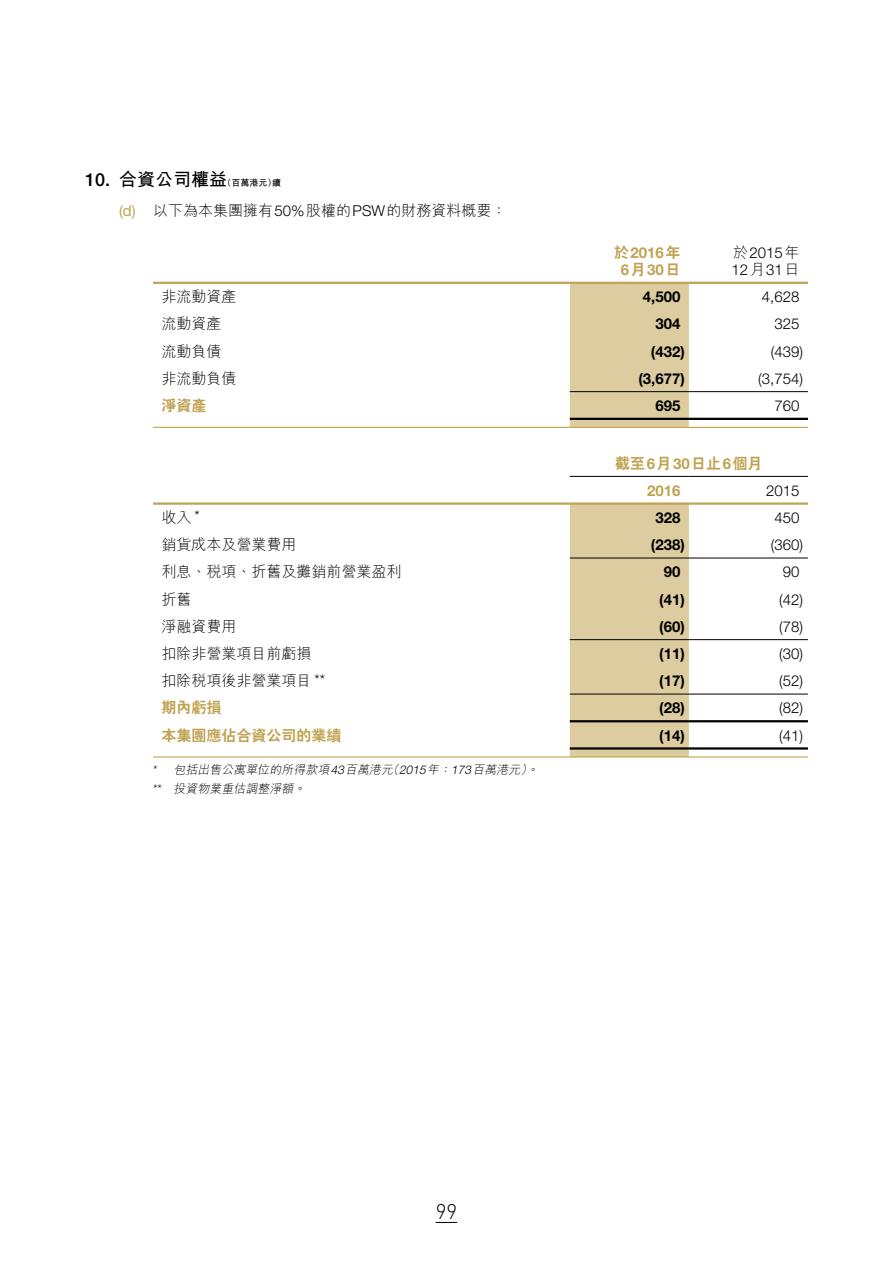
<style>
.page{position:relative;width:893px;height:1263px;background:#fff}
.page>*{position:absolute;margin:0;border:0;box-sizing:border-box;transform-origin:0 0}
.t1{font:300 21px "DIN";color:#000}
.t2{font:300 15px "M Hei HK";color:#000}
.t3{font:300 15px/16.5px "Helvetica Neue";color:#000}
.t4{font:700 15px "Helvetica Neue";color:#000}
.t5{font:800 15px "C Hei 2 HK";color:#c0a353}
.t6{font:700 15px/16.5px "Helvetica Neue";color:#c0a353;text-align:center}
.t7{font:italic 300 12px/19.2px "M Hei HK";color:#000}
.t8{font:700 9px "M Hei HK";color:#000}
.s1{font-family:"Helvetica Neue";font-weight:500;font-size:18px}
.s2{font-size:18px}
.s3{font-family:"Helvetica Neue";font-weight:400;color:#c0a353}
.s4{font-family:"Helvetica Neue"}
.s5{font-family:"C Hei 2 HK";font-weight:800}
.s6{font-family:"M Hei HK"}
.s7{font-family:"Helvetica Neue";font-weight:700}
</style>
<div class="page">
<div style="left:570px;top:284px;width:119px;height:143px;background:#dccca0"></div>
<hr style="left:153px;top:282px;width:417px;height:2px;background:#c0a353">
<hr style="left:570px;top:282px;width:119px;height:2px;background:#c0a353">
<hr style="left:689px;top:282px;width:119px;height:2px;background:#c0a353">
<hr style="left:153px;top:427px;width:417px;height:1px;background:#c0a353">
<hr style="left:570px;top:427px;width:119px;height:1px;background:#c0a353">
<hr style="left:689px;top:427px;width:119px;height:1px;background:#c0a353">
<hr style="left:570px;top:391px;width:119px;height:1px;background:#000">
<hr style="left:689px;top:391px;width:119px;height:1px;background:#000">
<hr style="left:570px;top:418px;width:119px;height:2px;background:#000">
<hr style="left:689px;top:418px;width:119px;height:2px;background:#000">
<div style="left:570px;top:505px;width:119px;height:251px;background:#dccca0"></div>
<hr style="left:153px;top:502px;width:417px;height:3px;background:#c0a353">
<hr style="left:570px;top:502px;width:119px;height:3px;background:#c0a353">
<hr style="left:689px;top:502px;width:119px;height:3px;background:#c0a353">
<hr style="left:570px;top:476px;width:119px;height:1px;background:#000">
<hr style="left:689px;top:476px;width:119px;height:1px;background:#000">
<hr style="left:153px;top:756px;width:417px;height:1px;background:#c0a353">
<hr style="left:570px;top:756px;width:119px;height:1px;background:#c0a353">
<hr style="left:689px;top:756px;width:119px;height:1px;background:#c0a353">
<hr style="left:570px;top:558px;width:119px;height:1px;background:#000">
<hr style="left:689px;top:558px;width:119px;height:1px;background:#000">
<hr style="left:570px;top:639px;width:119px;height:1px;background:#000">
<hr style="left:689px;top:639px;width:119px;height:1px;background:#000">
<hr style="left:570px;top:694px;width:119px;height:1px;background:#000">
<hr style="left:689px;top:694px;width:119px;height:1px;background:#000">
<hr style="left:570px;top:720px;width:119px;height:2px;background:#000">
<hr style="left:689px;top:720px;width:119px;height:2px;background:#000">
<hr style="left:570px;top:747px;width:119px;height:3px;background:#000">
<hr style="left:689px;top:747px;width:119px;height:3px;background:#000">
<svg style="left:436px;top:1222px;width:21px;height:1px"></svg>
<p class="t8" style="left:85px;top:177px;width:198px"><span class="s1">10.</span> <span class="s2">合資公司權益</span>（百萬港元）續</p>
<p class="t2" style="left:119px;top:200px;width:389px"><span class="s3">(d)</span> 以下為本集團擁有<span class="s4">50%</span>股權的<span class="s4">PSW</span>的財務資料概要：</p>
<p class="t6" style="left:614px;top:244px;width:68px"><span class="s5">於</span>2016<span class="s5">年<br></span>6<span class="s5">月</span>30<span class="s5">日</span></p>
<p class="t3" style="left:732px;top:245px;width:69px"><span class="s6">於</span>2015<span class="s6">年<br></span>12<span class="s6">月</span>31<span class="s6">日</span></p>
<p class="t2" style="left:162px;top:286px;width:76px">非流動資產</p>
<p class="t4" style="left:643px;top:288px;width:39px">4,500</p>
<p class="t3" style="left:762px;top:288px;width:39px">4,628</p>
<p class="t2" style="left:162px;top:313px;width:61px">流動資產</p>
<p class="t4" style="left:655px;top:315px;width:27px">304</p>
<p class="t3" style="left:774px;top:315px;width:27px">325</p>
<p class="t2" style="left:162px;top:341px;width:61px">流動負債</p>
<p class="t4" style="left:651px;top:342px;width:35px">(432)</p>
<p class="t3" style="left:771px;top:343px;width:34px">(439)</p>
<p class="t2" style="left:162px;top:368px;width:76px">非流動負債</p>
<p class="t4" style="left:638px;top:369px;width:48px">(3,677)</p>
<p class="t3" style="left:758px;top:370px;width:46px">(3,754)</p>
<p class="t5" style="left:162px;top:395px;width:46px">淨資產</p>
<p class="t4" style="left:655px;top:396px;width:27px">695</p>
<p class="t3" style="left:774px;top:397px;width:27px">760</p>
<p class="t5" style="left:615px;top:453px;width:149px">截至<span class="s7">6</span>月<span class="s7">30</span>日止<span class="s7">6</span>個月</p>
<p class="t6" style="left:647px;top:482px;width:35px">2016</p>
<p class="t3" style="left:766px;top:482px;width:35px">2015</p>
<p class="t2" style="left:162px;top:507px;width:40px">收入<span class="s4">*</span></p>
<p class="t4" style="left:655px;top:508px;width:27px">328</p>
<p class="t3" style="left:774px;top:509px;width:27px">450</p>
<p class="t2" style="left:162px;top:534px;width:136px">銷貨成本及營業費用</p>
<p class="t4" style="left:651px;top:535px;width:35px">(238)</p>
<p class="t3" style="left:771px;top:536px;width:34px">(360)</p>
<p class="t2" style="left:162px;top:561px;width:241px">利息、稅項、折舊及攤銷前營業盈利</p>
<p class="t4" style="left:664px;top:563px;width:18px">90</p>
<p class="t3" style="left:783px;top:563px;width:18px">90</p>
<p class="t2" style="left:162px;top:588px;width:31px">折舊</p>
<p class="t4" style="left:659px;top:590px;width:27px">(41)</p>
<p class="t3" style="left:779px;top:591px;width:25px">(42)</p>
<p class="t2" style="left:162px;top:616px;width:76px">淨融資費用</p>
<p class="t4" style="left:659px;top:617px;width:27px">(60)</p>
<p class="t3" style="left:779px;top:618px;width:25px">(78)</p>
<p class="t2" style="left:162px;top:643px;width:151px">扣除非營業項目前虧損</p>
<p class="t4" style="left:659px;top:644px;width:27px">(11)</p>
<p class="t3" style="left:779px;top:645px;width:25px">(30)</p>
<p class="t2" style="left:162px;top:670px;width:165px">扣除稅項後非營業項目 <span class="s4">**</span></p>
<p class="t4" style="left:659px;top:672px;width:27px">(17)</p>
<p class="t3" style="left:779px;top:672px;width:25px">(52)</p>
<p class="t5" style="left:162px;top:698px;width:61px">期內虧損</p>
<p class="t4" style="left:659px;top:699px;width:27px">(28)</p>
<p class="t3" style="left:779px;top:699px;width:25px">(82)</p>
<p class="t5" style="left:162px;top:725px;width:181px">本集團應佔合資公司的業績</p>
<p class="t4" style="left:659px;top:726px;width:27px">(14)</p>
<p class="t3" style="left:779px;top:727px;width:25px">(41)</p>
<p class="t7" style="left:152px;top:759px;width:390px"><span class="s4">*</span> 包括出售公寓單位的所得款項<span class="s4">43</span>百萬港元（<span class="s4">2015</span>年：<span class="s4">173</span>百萬港元）。<span class="s4">**</span> 投資物業重估調整淨額。</p>
<h1 class="t1" style="left:436px;top:1199px;width:23px">99</h1>
</div>
